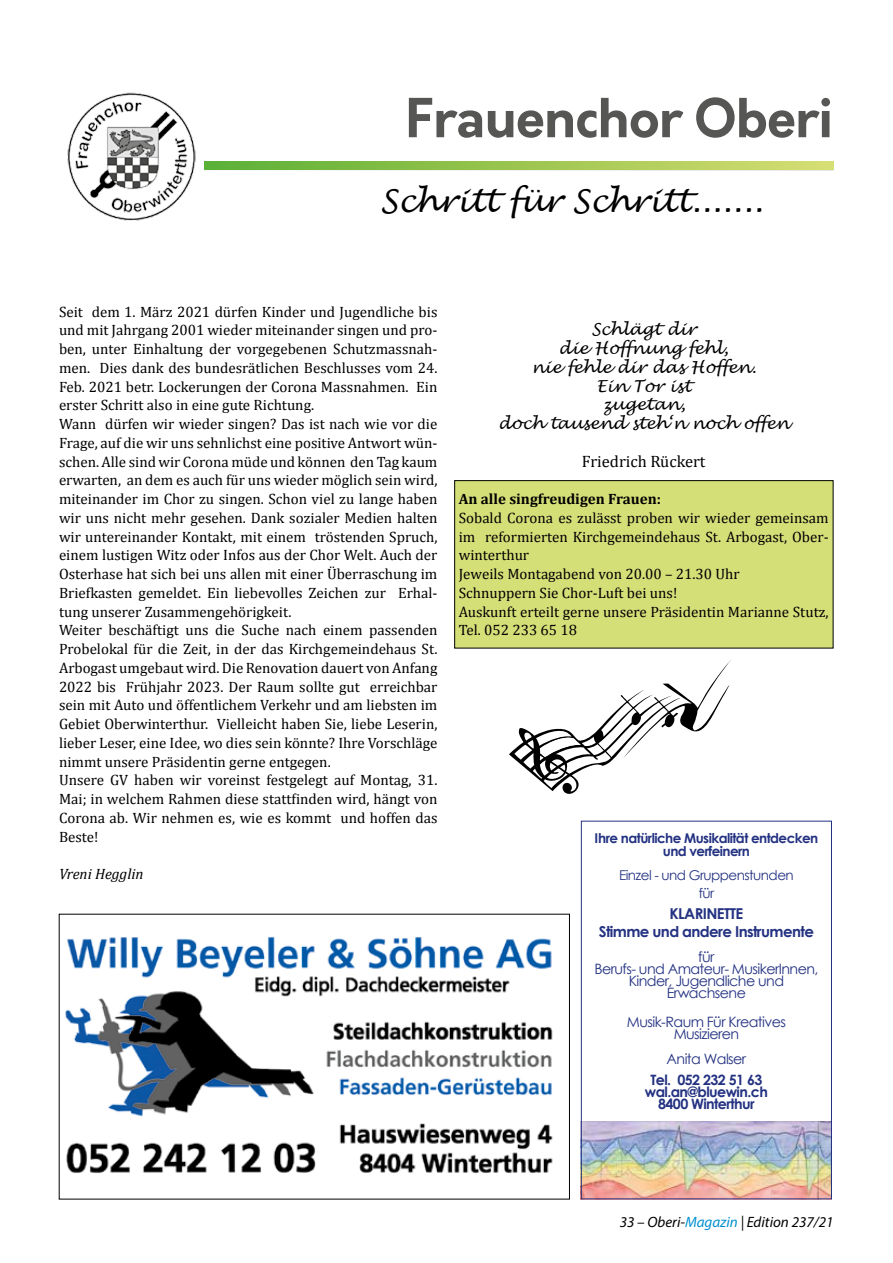
<style>
.page{position:relative;width:893px;height:1263px;background:#fff}
.page>*{position:absolute;margin:0;border:0;box-sizing:border-box;transform-origin:0 0}
.t1{font:700 52.5px "Orkney";letter-spacing:-.01em;color:#565655}
.t2{font:italic 31.5px "Lucida Handwriting";color:#000}
.t3{font:italic 16.5px/18.8px "Lucida Handwriting";color:#000;text-align:center}
.t4{font:16.5px "Cambria";color:#000}
.t5{font:15px/18.8px "Cambria";color:#000}
.t6{font:700 15px/18px "Century Gothic";letter-spacing:-.04em;color:#243282;text-align:center}
.t7{font:italic 15px "Myriad Pro";color:#000}
.t8{font:700 15px "Cambria";color:#000}
.t9{font:italic 15px "Cambria";color:#000}
.t10{font:14.25px/12px "Century Gothic";letter-spacing:-.04em;color:#243282;text-align:center}
.t11{font:700 14.25px/12px "Century Gothic";letter-spacing:-.04em;color:#243282;text-align:center}
.t12{font:700 13.5px/12.8px "Century Gothic";letter-spacing:-.04em;color:#243282;text-align:center}
.t13{font:13.5px/18px "Century Gothic";letter-spacing:-.04em;color:#243282;text-align:center}
.s1{color:#008fd1}
</style>
<div class="page">
<svg style="left:204px;top:161px;width:629px;height:9px;background:#9ac651"></svg>
<div style="left:454px;top:480px;width:379px;height:168px;background:#d5df78;border:1px solid #000"></div>
<img style="left:67px;top:93px;width:128px;height:128px">
<img style="left:583px;top:1121px;width:247px;height:76px">
<div style="left:581px;top:821px;width:251px;height:378px;border:1px solid #243282"></div>
<svg style="left:509px;top:660px;width:222px;height:134px"></svg>
<img style="left:65px;top:936px;width:488px;height:237px">
<h1 class="t1" style="left:406px;top:83px;width:429px">Frauenchor Oberi</h1>
<h2 class="t2" style="left:380px;top:182px;width:384px">Schritt für Schritt.......</h2>
<p class="t5" style="left:59px;top:302px;width:380px">Seit dem 1. März 2021 dürfen Kinder und Jugendliche bis und mit Jahrgang 2001 wieder miteinander singen und pro&shy;ben, unter Einhaltung der vorgegebenen Schutzmassnah&shy;men. Dies dank des bundesrätlichen Beschlusses vom 24.<br>Feb. 2021 betr. Lockerungen der Corona Massnahmen. Ein erster Schritt also in eine gute Richtung.<br>Wann dürfen wir wieder singen? Das ist nach wie vor die Frage, auf die wir uns sehnlichst eine positive Antwort wün&shy;schen. Alle sind wir Corona müde und können den Tag kaum erwarten, an dem es auch für uns wieder möglich sein wird, miteinander im Chor zu singen. Schon viel zu lange haben wir uns nicht mehr gesehen. Dank sozialer Medien halten wir untereinander Kontakt, mit einem tröstenden Spruch, einem lustigen Witz oder Infos aus der Chor Welt. Auch der Osterhase hat sich bei uns allen mit einer Überraschung im Briefkasten gemeldet. Ein liebevolles Zeichen zur Erhal&shy;tung unserer Zusammengehörigkeit.<br>Weiter beschäftigt uns die Suche nach einem passenden Probelokal für die Zeit, in der das Kirchgemeindehaus St.<br>Arbogast umgebaut wird. Die Renovation dauert von Anfang 2022 bis Frühjahr 2023. Der Raum sollte gut erreichbar sein mit Auto und öffentlichem Verkehr und am liebsten im Gebiet Oberwinterthur. Vielleicht haben Sie, liebe Leserin, lieber Leser, eine Idee, wo dies sein könnte? Ihre Vorschläge nimmt unsere Präsidentin gerne entgegen.<br>Unsere GV haben wir voreinst festgelegt auf Montag, 31.<br>Mai; in welchem Rahmen diese stattfinden wird, hängt von Corona ab. Wir nehmen es, wie es kommt und hoffen das Beste!</p>
<p class="t9" style="left:59px;top:863px;width:86px">Vreni Hegglin</p>
<p class="t3" style="left:498px;top:321px;width:292px">Schlägt dir<br>die Hoffnung fehl,<br>nie fehle dir das Hoffen.<br>Ein Tor ist<br>zugetan,<br>doch tausend steh‘n noch offen</p>
<p class="t4" style="left:582px;top:451px;width:125px">Friedrich Rückert</p>
<p class="t8" style="left:459px;top:488px;width:204px">An alle singfreudigen Frauen:</p>
<p class="t5" style="left:459px;top:508px;width:371px">Sobald Corona es zulässt proben wir wieder gemeinsam im reformierten Kirchgemeindehaus St. Arbogast, Ober&shy;winterthur<br>Jeweils Montagabend von 20.00 – 21.30 Uhr<br>Schnuppern Sie Chor-Luft bei uns!<br>Auskunft erteilt gerne unsere Präsidentin Marianne Stutz, Tel. 052 233 65 18</p>
<p class="t12" style="left:594px;top:831px;width:225px">Ihre natürliche Musikalität entdecken und verfeinern</p>
<p class="t13" style="left:619px;top:865px;width:176px">Einzel - und Gruppenstunden für</p>
<p class="t6" style="left:599px;top:903px;width:217px">KLARINETTE<br>Stimme und andere Instrumente</p>
<p class="t10" style="left:594px;top:951px;width:226px">für<br>Berufs- und Amateur- MusikerInnen,<br>Kinder, Jugendliche und<br>Erwachsene</p>
<p class="t10" style="left:627px;top:1015px;width:161px">Musik-Raum Für Kreatives<br>Musizieren</p>
<p class="t10" style="left:667px;top:1053px;width:81px">Anita Walser</p>
<p class="t11" style="left:645px;top:1073px;width:125px">Tel. 052 232 51 63 wal.an@bluewin.ch<br>8400 Winterthur</p>
<p class="t7" style="left:620px;top:1213px;width:215px">33 – Oberi-<span class="s1">Magazin</span> | Edition 237/21</p>
</div>
